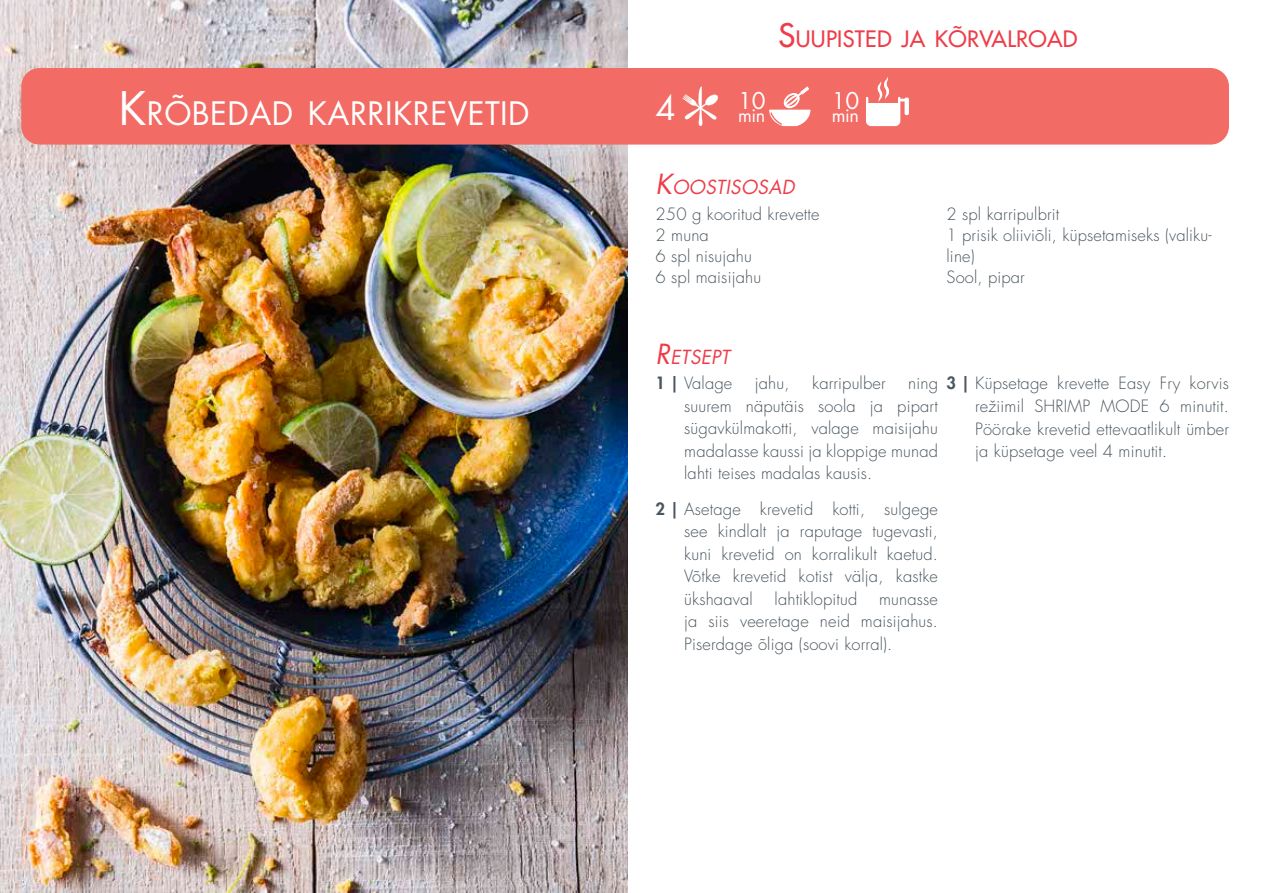
<style>
.page{position:relative;width:1263px;height:893px;background:#fff}
.page>*{position:absolute;margin:0;border:0;box-sizing:border-box;transform-origin:0 0}
.t1{font:33px "Futura Std";color:#fff}
.t2{font:31.5px "Futura Std";letter-spacing:.015em;color:#fff}
.t3{font:22.5px "Futura Std";color:#fff}
.t4{font:500 22.05px "Futura Std";letter-spacing:.015em;color:#ee3d49}
.t5{font:italic 18.9px "Futura Std";letter-spacing:.015em;color:#ee3d49}
.t6{font:18px "Futura Std";letter-spacing:-.025em;color:#fff}
.t7{font:300 16.5px/22.5px "Futura Std";letter-spacing:.01em;color:#4a565e;text-align:justify}
.s1{font-size:45px}
.s2{font-size:31.5px}
.s3{font-size:27px}
.s4{font-weight:800}
</style>
<div class="page">
<img style="left:0;top:0;width:627px;height:893px">
<div style="left:21px;top:68px;width:1208px;height:77px;background:#f26b64;border-radius:18px"></div>
<svg style="left:769px;top:86px;width:41px;height:40px"></svg>
<div style="left:904px;top:98px;width:5px;height:17px;background:#fff;border-radius:2px"></div>
<svg style="left:866px;top:77px;width:39px;height:49px"></svg>
<svg style="left:682px;top:87px;width:36px;height:39px"></svg>
<h2 class="t2" style="left:119px;top:93px;width:113px"><span class="s1">K</span>RÕBEDAD</h2>
<h2 class="t2" style="left:308px;top:93px;width:123px">KARRIKREVE</h2>
<h2 class="t2" style="left:485px;top:93px;width:42px">TID</h2>
<h1 class="t1" style="left:656px;top:87px;width:22px">4</h1>
<h3 class="t4" style="left:779px;top:25px;width:300px"><span class="s2">S</span>UUPISTED JA KÕRVALROAD</h3>
<h3 class="t3" style="left:738px;top:86px;width:29px">10</h3>
<p class="t6" style="left:738px;top:104px;width:29px">min</p>
<h3 class="t3" style="left:832px;top:86px;width:29px">10</h3>
<p class="t6" style="left:832px;top:104px;width:29px">min</p>
<p class="t5" style="left:656px;top:175px;width:141px"><span class="s3">K</span>OOSTISOSAD</p>
<p class="t7" style="left:656px;top:204px;width:165px;line-height:21px;text-align:left">250 g kooritud krevette<br>2 muna<br>6 spl nisujahu<br>6 spl maisijahu</p>
<p class="t7" style="left:946px;top:204px;width:267px;line-height:21px;text-align:left">2 spl karripulbrit<br>1 prisik oliiviõli, küpsetamiseks (valiku&shy;line)<br>Sool, pipar</p>
<p class="t5" style="left:656px;top:345px;width:76px"><span class="s3">R</span>ETSEPT</p>
<p class="t7" style="left:656px;top:373px;width:78px"><span class="s4">1 |</span> Valage</p>
<p class="t7" style="left:755px;top:373px;width:36px">jahu,</p>
<p class="t7" style="left:812px;top:373px;width:75px">karripulber</p>
<p class="t7" style="left:684px;top:373px;width:255px;text-indent:224px">ning suurem näputäis soola ja pipart sügavkülmakotti, valage maisijahu madalasse kaussi ja kloppige munad lahti teises madalas kausis.</p>
<p class="t7" style="left:684px;top:498px;width:255px;text-indent:-29px"><span class="s4">2 |</span> Asetage krevetid kotti, sulgege see kindlalt ja raputage tugevasti, kuni krevetid on korralikult kaetud.<br>Võtke krevetid kotist välja, kastke ükshaaval</p>
<p class="t7" style="left:774px;top:588px;width:84px">lahtiklopitud</p>
<p class="t7" style="left:684px;top:588px;width:255px;text-indent:195px">munasse ja siis veeretage neid maisijahus.<br>Piserdage õliga (soovi korral).</p>
<p class="t7" style="left:975px;top:373px;width:255px;text-indent:-29px"><span class="s4">3 |</span> Küpsetage krevette Easy Fry korvis režiimil SHRIMP MODE 6 minutit.<br>Pöörake krevetid ettevaatlikult ümber ja küpsetage veel 4 minutit.</p>
</div>
